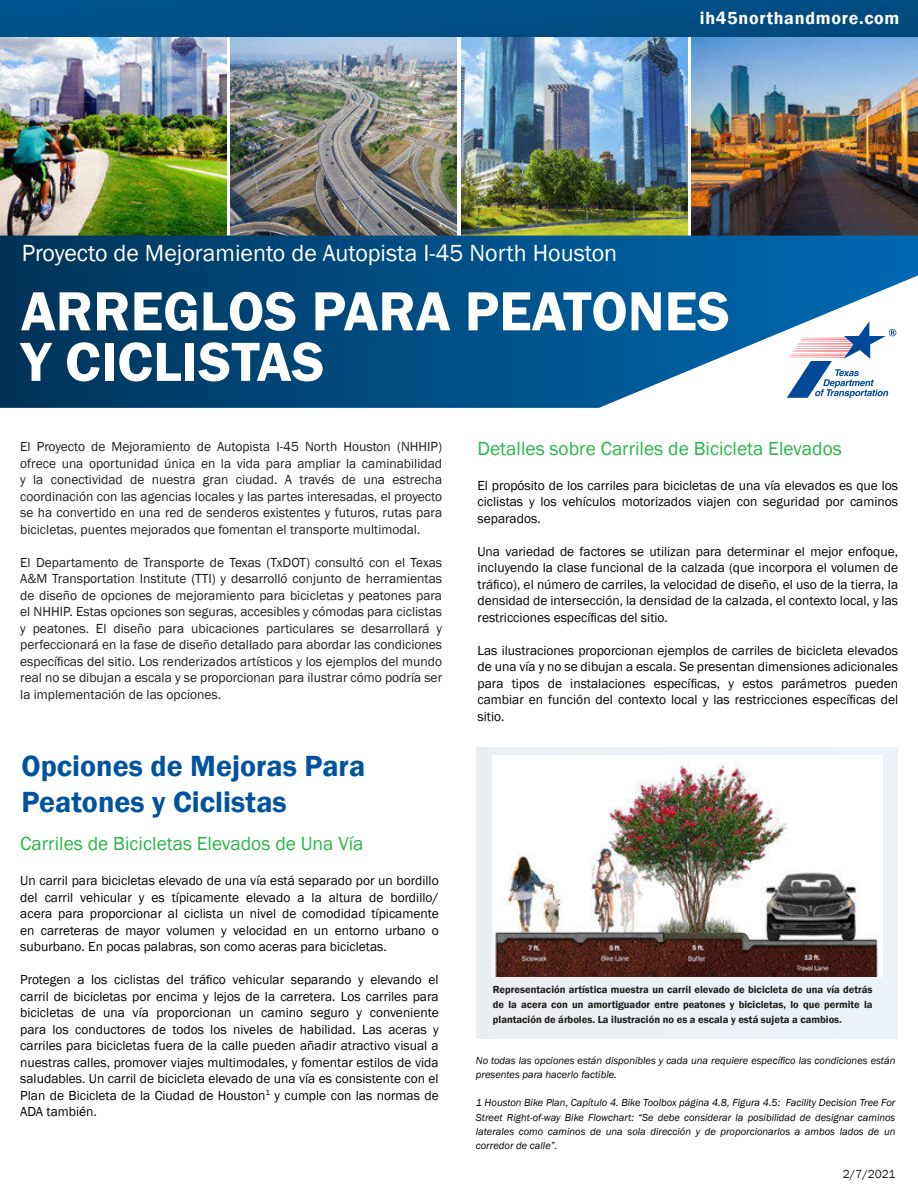
<style>
.page{position:relative;width:918px;height:1188px;background:#fff}
.page>*{position:absolute;margin:0;border:0;box-sizing:border-box;transform-origin:0 0}
.t1{font:600 57px/50.6px "Franklin Gothic";color:#fff}
.t2{font:600 30px/36px "Franklin Gothic";color:#00539f}
.t3{font:24px "Franklin Gothic";color:#fff}
.t4{font:19.5px "Franklin Gothic";color:#29b747}
.t5{font:600 18px "Franklin Gothic";letter-spacing:.04em;color:#fff}
.t6{font:13.5px/16.5px "Franklin Gothic";color:#000;text-align:justify}
.t7{font:13.5px/16.5px "Franklin Gothic";color:#1d1d1b;text-align:justify}
.t8{font:12px "Franklin Gothic";color:#1d1d1b}
.t9{font:italic 10.5px/14.2px "Franklin Gothic";color:#000}
.t10{font:600 10.5px/15px "Franklin Gothic";color:#1d1d1b;text-align:justify}
</style>
<div class="page">
<img style="left:0;top:36px;width:226px;height:200px">
<img style="left:231px;top:36px;width:226px;height:200px">
<img style="left:461px;top:36px;width:226px;height:200px">
<img style="left:692px;top:36px;width:226px;height:200px">
<svg style="left:0;top:236px;width:918px;height:172px;background:#155b8b"></svg>
<div style="left:0;top:0;width:918px;height:36px;background:#004f86"></div>
<div style="left:477px;top:747px;width:421px;height:291px;background:#ebf1f5"></div>
<img style="left:493px;top:755px;width:390px;height:221px">
<svg style="left:787px;top:321px;width:109px;height:77px"></svg>
<p class="t5" style="left:700px;top:7px;width:201px">ih45northandmore.com</p>
<p class="t3" style="left:22px;top:238px;width:597px">Proyecto de Mejoramiento de Autopista I-45 North Houston</p>
<p class="t1" style="left:21px;top:287px;width:711px">ARREGLOS PARA PEATONES<br>Y CICLISTAS</p>
<p class="t7" style="left:20px;top:439px;width:423px">El Proyecto de Mejoramiento de Autopista I-45 North Houston (NHHIP) ofrece una oportunidad única en la vida para ampliar la caminabilidad y la conectividad de nuestra gran ciudad. A través de una estrecha coordinación con las agencias locales y las partes interesadas, el proyecto se ha convertido en una red de senderos existentes y futuros, rutas para bicicletas, puentes mejorados que fomentan el transporte multimodal.</p>
<p class="t7" style="left:20px;top:554px;width:423px">El Departamento de Transporte de Texas (TxDOT) consultó con el Texas A&amp;M Transportation Institute (TTI) y desarrolló conjunto de herramientas de diseño de opciones de mejoramiento para bicicletas y peatones para el NHHIP. Estas opciones son seguras, accesibles y cómodas para ciclistas y peatones. El diseño para ubicaciones particulares se desarrollará y perfeccionará en la fase de diseño detallado para abordar las condiciones específicas del sitio. Los renderizados artísticos y los ejemplos del mundo real no se dibujan a escala y se proporcionan para ilustrar cómo podría ser la implementación de las opciones.</p>
<p class="t2" style="left:22px;top:748px;width:345px">Opciones de Mejoras Para<br>Peatones y Ciclistas</p>
<p class="t4" style="left:20px;top:832px;width:345px">Carriles de Bicicletas Elevados de Una Vía</p>
<p class="t6" style="left:20px;top:873px;width:420px">Un carril para bicicletas elevado de una vía está separado por un bordillo del carril vehicular y es típicamente elevado a la altura de bordillo/ acera para proporcionar al ciclista un nivel de comodidad típicamente en carreteras de mayor volumen y velocidad en un entorno urbano o suburbano. En pocas palabras, son como aceras para bicicletas.</p>
<p class="t6" style="left:20px;top:972px;width:420px">Protegen a los ciclistas del tráfico vehicular separando y elevando el carril de bicicletas por encima y lejos de la carretera. Los carriles para bicicletas de una vía proporcionan un camino seguro y conveniente para los conductores de todos los niveles de habilidad. Las aceras y carriles para bicicletas fuera de la calle pueden añadir atractivo visual a nuestras calles, promover viajes multimodales, y fomentar estilos de vida saludables. Un carril de bicicleta elevado de una vía es consistente con el Plan de Bicicleta de la Ciudad de Houston<sup>1</sup> y cumple con las normas de ADA también.</p>
<p class="t4" style="left:478px;top:436px;width:366px">Detalles sobre Carriles de Bicicleta Elevados</p>
<p class="t6" style="left:478px;top:477px;width:422px">El propósito de los carriles para bicicletas de una vía elevados es que los ciclistas y los vehículos motorizados viajen con seguridad por caminos separados.</p>
<p class="t6" style="left:478px;top:543px;width:422px">Una variedad de factores se utilizan para determinar el mejor enfoque, incluyendo la clase funcional de la calzada (que incorpora el volumen de tráfico), el número de carriles, la velocidad de diseño, el uso de la tierra, la densidad de intersección, la densidad de la calzada, el contexto local, y las restricciones específicas del sitio.</p>
<p class="t6" style="left:478px;top:642px;width:422px">Las ilustraciones proporcionan ejemplos de carriles de bicicleta elevados de una vía y no se dibujan a escala. Se presentan dimensiones adicionales para tipos de instalaciones específicas, y estos parámetros pueden cambiar en función del contexto local y las restricciones específicas del sitio.</p>
<p class="t10" style="left:493px;top:983px;width:381px">Representación artística muestra un carril elevado de bicicleta de una vía detrás de la acera con un amortiguador entre peatones y bicicletas, lo que permite la plantación de árboles. La ilustración no es a escala y está sujeta a cambios.</p>
<p class="t9" style="left:476px;top:1053px;width:421px">No todas las opciones están disponibles y cada una requiere específico las condiciones están presentes para hacerlo factible.</p>
<p class="t9" style="left:476px;top:1096px;width:421px">1 Houston Bike Plan, Capítulo 4. Bike Toolbox página 4.8, Figura 4.5: Facility Decision Tree For</p>
<p class="t9" style="left:476px;top:1110px;width:421px;text-align:justify">Street Right-of-way Bike Flowchart: “Se debe considerar la posibilidad de designar caminos laterales como caminos de una sola dirección y de proporcionarlos a ambos lados de un corredor de calle”.</p>
<p class="t8" style="left:843px;top:1167px;width:54px">2/7/2021</p>
</div>
